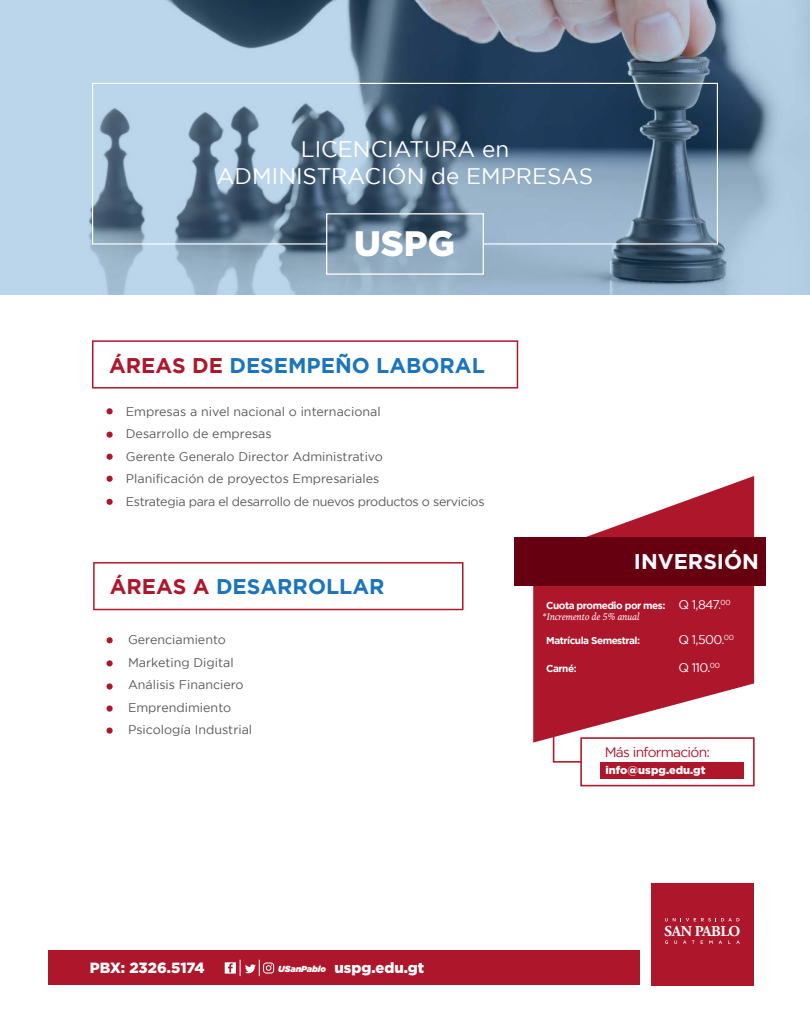
<style>
.page{position:relative;width:810px;height:1035px;background:#fff}
.page>*{position:absolute;margin:0;border:0;box-sizing:border-box;transform-origin:0 0}
.t1{font:900 35.38px "Gotham";color:#fff}
.t2{font:22.5px/27px "Gotham";color:#fff;text-align:center}
.t3{font:700 21.25px "Gotham";color:#1b75bc}
.t4{font:700 21.25px "Gotham";color:#fff}
.t5{font:700 15px "Adobe Garamond Pro";letter-spacing:-.025em;color:#fff}
.t6{font:900 14.75px "Gotham";color:#fff}
.t7{font:13.75px "Gotham";letter-spacing:-.05em;color:#ae172b}
.t8{font:12.5px/22.5px "Gotham";color:#58595b}
.t9{font:12.5px "Gotham";letter-spacing:-.05em;color:#fff}
.t10{font:900 11.12px "Gotham";color:#fff}
.t11{font:700 10px "Gotham";letter-spacing:-.05em;color:#fff}
.t12{font:italic 10px "Iowan Old Style";letter-spacing:-.005em;color:#fff}
.s1{color:#ae172b}
.s2{font-weight:400;font-size:12.5px}
.s3{font-style:italic;font-size:8.75px}
</style>
<div class="page">
<svg style="left:1px;top:0;width:808px;height:295px;background:#91a8be"></svg>
<svg style="left:92px;top:83px;width:626px;height:162px;background:#6d869d"></svg>
<div style="left:326px;top:213px;width:158px;height:62px;border:1px solid #fff"></div>
<div style="left:48px;top:950px;width:592px;height:35px;background:#ae172b"></div>
<svg style="left:225px;top:960px;width:49px;height:16px"></svg>
<div style="left:652px;top:883px;width:102px;height:102px;background:#ae172b"></div>
<svg style="left:709px;top:940px;width:4px;height:4px"></svg>
<svg style="left:728px;top:940px;width:12px;height:4px"></svg>
<svg style="left:665px;top:918px;width:75px;height:3px"></svg>
<div style="left:580px;top:737px;width:175px;height:49px;border:2px solid #ae172b"></div>
<div style="left:600px;top:762px;width:144px;height:17px;background:#ae172b"></div>
<svg style="left:552px;top:743px;width:31px;height:20px"></svg>
<svg style="left:533px;top:476px;width:221px;height:267px;fill:#ae172b"></svg>
<div style="left:514px;top:538px;width:251px;height:48px;background:#601"></div>
<svg style="left:92px;top:340px;width:426px;height:49px"></svg>
<svg style="left:107px;top:408px;width:6px;height:6px"></svg>
<svg style="left:107px;top:432px;width:6px;height:6px"></svg>
<svg style="left:107px;top:454px;width:6px;height:6px"></svg>
<svg style="left:107px;top:476px;width:6px;height:6px"></svg>
<svg style="left:107px;top:499px;width:6px;height:6px"></svg>
<svg style="left:93px;top:562px;width:371px;height:48px"></svg>
<svg style="left:107px;top:637px;width:6px;height:6px"></svg>
<svg style="left:107px;top:660px;width:6px;height:6px"></svg>
<div style="left:107px;top:683px;width:6px;height:7px;background:#ae172b;border-radius:50%"></div>
<div style="left:107px;top:705px;width:6px;height:7px;background:#ae172b;border-radius:50%"></div>
<svg style="left:107px;top:728px;width:6px;height:6px"></svg>
<h2 class="t2" style="left:217px;top:135px;width:378px">LICENCIATURA en<br>ADMINISTRACIÓN de EMPRESAS</h2>
<h1 class="t1" style="left:354px;top:223px;width:102px">USPG</h1>
<h3 class="t3" style="left:109px;top:353px;width:377px"><span class="s1">ÁREAS DE</span> DESEMPEÑO LABORAL</h3>
<p class="t8" style="left:126px;top:400px;width:360px">Empresas a nivel nacional o internacional<br>Desarrollo de empresas<br>Gerente Generalo Director Administrativo<br>Planificación de proyectos Empresariales<br>Estrategia para el desarrollo de nuevos productos o servicios</p>
<h3 class="t3" style="left:110px;top:574px;width:276px"><span class="s1">ÁREAS A</span> DESARROLLAR</h3>
<p class="t8" style="left:128px;top:628px;width:126px">Gerenciamiento<br>Marketing Digital<br>Análisis Financiero<br>Emprendimiento<br>Psicología Industrial</p>
<h3 class="t4" style="left:634px;top:549px;width:127px">INVERSIÓN</h3>
<p class="t11" style="left:546px;top:600px;width:186px">Cuota promedio por mes: <span class="s2">Q 1,847.</span><sup>00</sup></p>
<p class="t11" style="left:546px;top:635px;width:95px">Matrícula Semestral:</p>
<p class="t9" style="left:679px;top:633px;width:57px">Q 1,500.<sup>00</sup></p>
<p class="t11" style="left:546px;top:662px;width:32px">Carné:</p>
<p class="t9" style="left:679px;top:660px;width:43px">Q 110.<sup>00</sup></p>
<p class="t12" style="left:542px;top:607px;width:99px">*Incremento de 5% anual</p>
<p class="t7" style="left:605px;top:744px;width:107px">Más información:</p>
<p class="t10" style="left:606px;top:763px;width:101px">info@uspg.edu.gt</p>
<p class="t6" style="left:90px;top:960px;width:116px">PBX: 2326.5174</p>
<p class="t6" style="left:278px;top:960px;width:148px"><span class="s3">USanPablo</span> uspg.edu.gt</p>
<p class="t5" style="left:665px;top:922px;width:77px">SAN PABLO</p>
</div>
